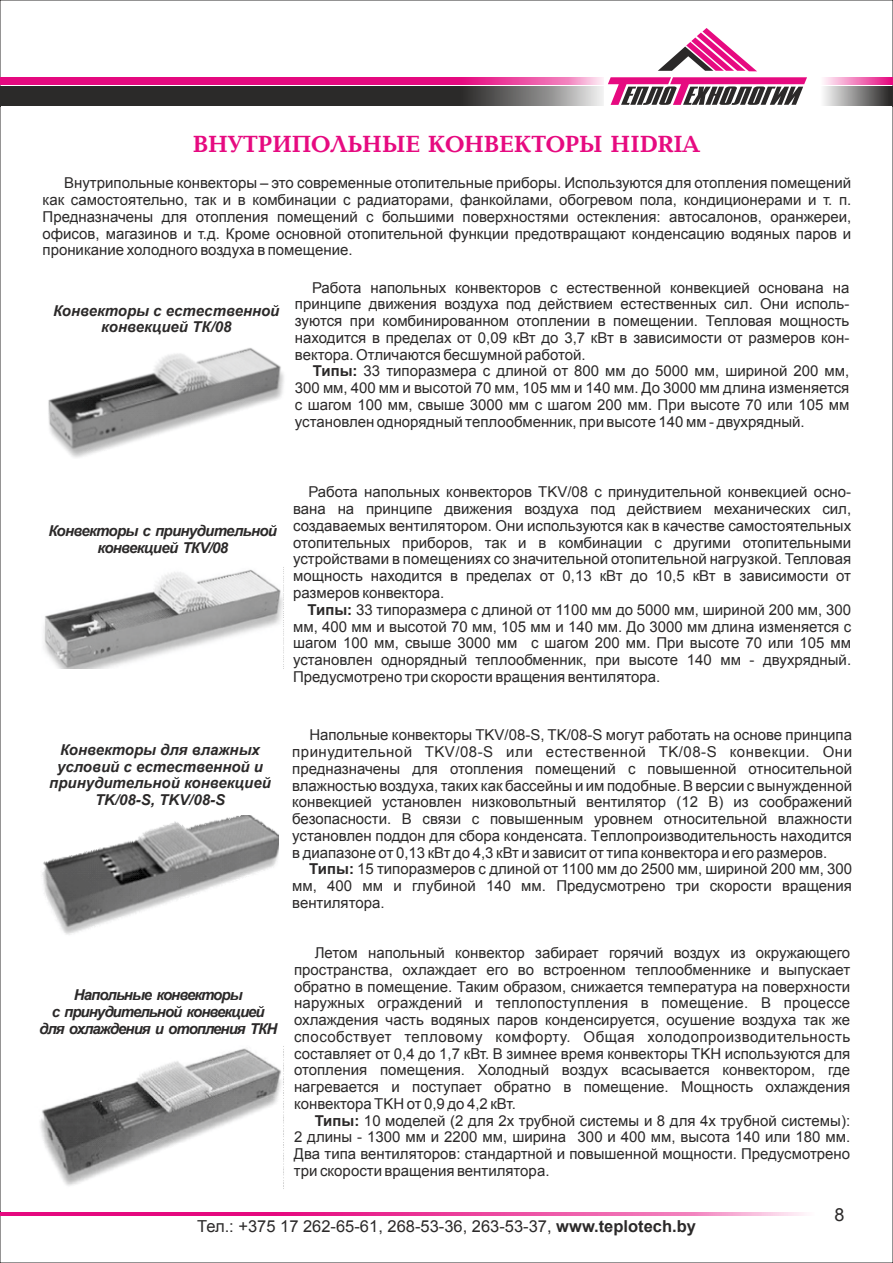
<style>
.page{position:relative;width:893px;height:1263px;background:#fff}
.page>*{position:absolute;margin:0;border:0;box-sizing:border-box;transform-origin:0 0}
.t1{font:700 22.5px "Baltica";color:#e60a80}
.t2{font:18px "Arial";color:#2b2929}
.t3{font:16.5px "Arial";color:#2b2929}
.t4{font:15px/16.8px "Arial";color:#2b2929;text-align:justify}
.t5{font:italic 700 15px/16.8px "Arial";color:#2b2929;text-align:center}
.t6{font:italic 700 15px/16.8px "Arial";letter-spacing:-.065em;color:#2b2929;text-align:center}
.t7{font:italic 700 15px/16.8px "Arial";letter-spacing:-.04em;color:#2b2929;text-align:center}
.s1{font-weight:700}
</style>
<div class="page">
<img style="left:48px;top:348px;width:236px;height:110px">
<img style="left:43px;top:567px;width:241px;height:102px">
<img style="left:42px;top:815px;width:237px;height:120px">
<img style="left:40px;top:1046px;width:244px;height:143px">
<svg style="left:608px;top:77px;width:199px;height:28px"></svg>
<svg style="left:658px;top:28px;width:99px;height:43px"></svg>
<img style="left:0;top:86px;width:603px;height:20px">
<img style="left:0;top:77px;width:603px;height:7px">
<img style="left:824px;top:86px;width:69px;height:20px">
<img style="left:823px;top:77px;width:70px;height:7px">
<img style="left:0;top:1212px;width:805px;height:3px">
<h1 class="t1" style="left:193px;top:137px;width:508px">ВНУТРИПОЛЬНЫЕ КОНВЕКТОРЫ HIDRIA</h1>
<p class="t4" style="left:43px;top:176px;width:810px;text-indent:22px">Внутрипольные конвекторы – это современные отопительные приборы. Используются для отопления помещений как самостоятельно, так и в комбинации с радиаторами, фанкойлами, обогревом пола, кондиционерами и т. п.<br>Предназначены для отопления помещений с большими поверхностями остекления: автосалонов, оранжереи, офисов, магазинов и т.д. Кроме основной отопительной функции предотвращают конденсацию водяных паров и проникание холодного воздуха в помещение.</p>
<p class="t5" style="left:53px;top:303px;width:228px">Конвекторы с естественной конвекцией ТК/08</p>
<p class="t4" style="left:295px;top:280px;width:556px;text-indent:17px">Работа напольных конвекторов с естественной конвекцией основана на принципе движения воздуха под действием естественных сил. Они исполь&shy;зуются при комбинированном отоплении в помещении. Тепловая мощность находится в пределах от 0,09 кВт до 3,7 кВт в зависимости от размеров кон&shy;вектора. Отличаются бесшумной работой.</p>
<p class="t4" style="left:295px;top:364px;width:556px;text-indent:18px"><span class="s1">Типы:</span> 33 типоразмера с длиной от 800 мм до 5000 мм, шириной 200 мм, 300 мм, 400 мм и высотой 70 мм, 105 мм и 140 мм. До 3000 мм длина изменяется с шагом 100 мм, свыше 3000 мм с шагом 200 мм. При высоте 70 или 105 мм установлен однорядный теплообменник, при высоте 140 мм - двухрядный.</p>
<p class="t7" style="left:49px;top:524px;width:230px">Конвекторы с принудительной конвекцией ТКV/08</p>
<p class="t4" style="left:293px;top:485px;width:560px;text-indent:15px">Работа напольных конвекторов TKV/08 с принудительной конвекцией осно&shy;вана на принципе движения воздуха под действием механических сил, создаваемых вентилятором. Они используются как в качестве самостоятельных отопительных приборов, так и в комбинации с другими отопительными устройствами в помещениях со значительной отопительной нагрузкой. Тепловая мощность находится в пределах от 0,13 кВт до 10,5 кВт в зависимости от размеров конвектора.</p>
<p class="t4" style="left:293px;top:602px;width:560px;text-indent:14px"><span class="s1">Типы:</span> 33 типоразмера с длиной от 1100 мм до 5000 мм, шириной 200 мм, 300 мм, 400 мм и высотой 70 мм, 105 мм и 140 мм. До 3000 мм длина изменяется с шагом 100 мм, свыше 3000 мм с шагом 200 мм. При высоте 70 или 105 мм установлен однорядный теплообменник, при высоте 140 мм - двухрядный.<br>Предусмотрено три скорости вращения вентилятора.</p>
<p class="t5" style="left:49px;top:742px;width:223px">Конвекторы для влажных условий с естественной и принудительной конвекцией<br>TK/08-S, TKV/08-S</p>
<p class="t6" style="left:39px;top:988px;width:240px">Напольные конвекторы<br>c принудительной конвекцией для охлаждения и отопления ТКН</p>
<p class="t4" style="left:292px;top:728px;width:561px;text-indent:17px">Напольные конвекторы TKV/08-S, TK/08-S могут работать на основе принципа принудительной TKV/08-S или естественной TK/08-S конвекции. Они предназначены для отопления помещений с повышенной относительной влажностью воздуха, таких как бассейны и им подобные. В версии с вынужденной конвекцией установлен низковольтный вентилятор (12 В) из соображений безопасности. В связи с повышенным уровнем относительной влажности установлен поддон для сбора конденсата. Tеплопроизводительность находится в диапазоне от 0,13 кВт до 4,3 кВт и зависит от типа конвектора и его размеров.</p>
<p class="t4" style="left:292px;top:862px;width:561px;text-indent:17px"><span class="s1">Типы:</span> 15 типоразмеров с длиной от 1100 мм до 2500 мм, шириной 200 мм, 300 мм, 400 мм и глубиной 140 мм. Предусмотрено три скорости вращения вентилятора.</p>
<p class="t4" style="left:294px;top:946px;width:558px;text-indent:21px">Летом напольный конвектор забирает горячий воздух из окружающего пространства, охлаждает его во встроенном теплообменнике и выпускает обратно в помещение. Таким образом, снижается температура на поверхности наружных ограждений и теплопоступления в помещение. В процессе охлаждения часть водяных паров конденсируется, осушение воздуха так же способствует тепловому комфорту. Общая холодопроизводительность составляет от 0,4 до 1,7 кВт. В зимнее время конвекторы TKH используются для отопления помещения. Холодный воздух всасывается конвектором, где нагревается и поступает обратно в помещение. Мощность охлаждения конвектора TKH от 0,9 до 4,2 кВт.</p>
<p class="t4" style="left:294px;top:1113px;width:558px;text-indent:21px"><span class="s1">Типы:</span> 10 моделей (2 для 2х трубной системы и 8 для 4х трубной системы):<br>2 длины - 1300 мм и 2200 мм, ширина 300 и 400 мм, высота 140 или 180 мм.<br>Два типа вентиляторов: стандартной и повышенной мощности. Предусмотрено три скорости вращения вентилятора.</p>
<p class="t3" style="left:197px;top:1220px;width:500px">Тел.: +375 17 262-65-61, 268-53-36, 263-53-37, <span class="s1">www.teplotech.by</span></p>
<p class="t2" style="left:835px;top:1208px;width:12px">8</p>
</div>
